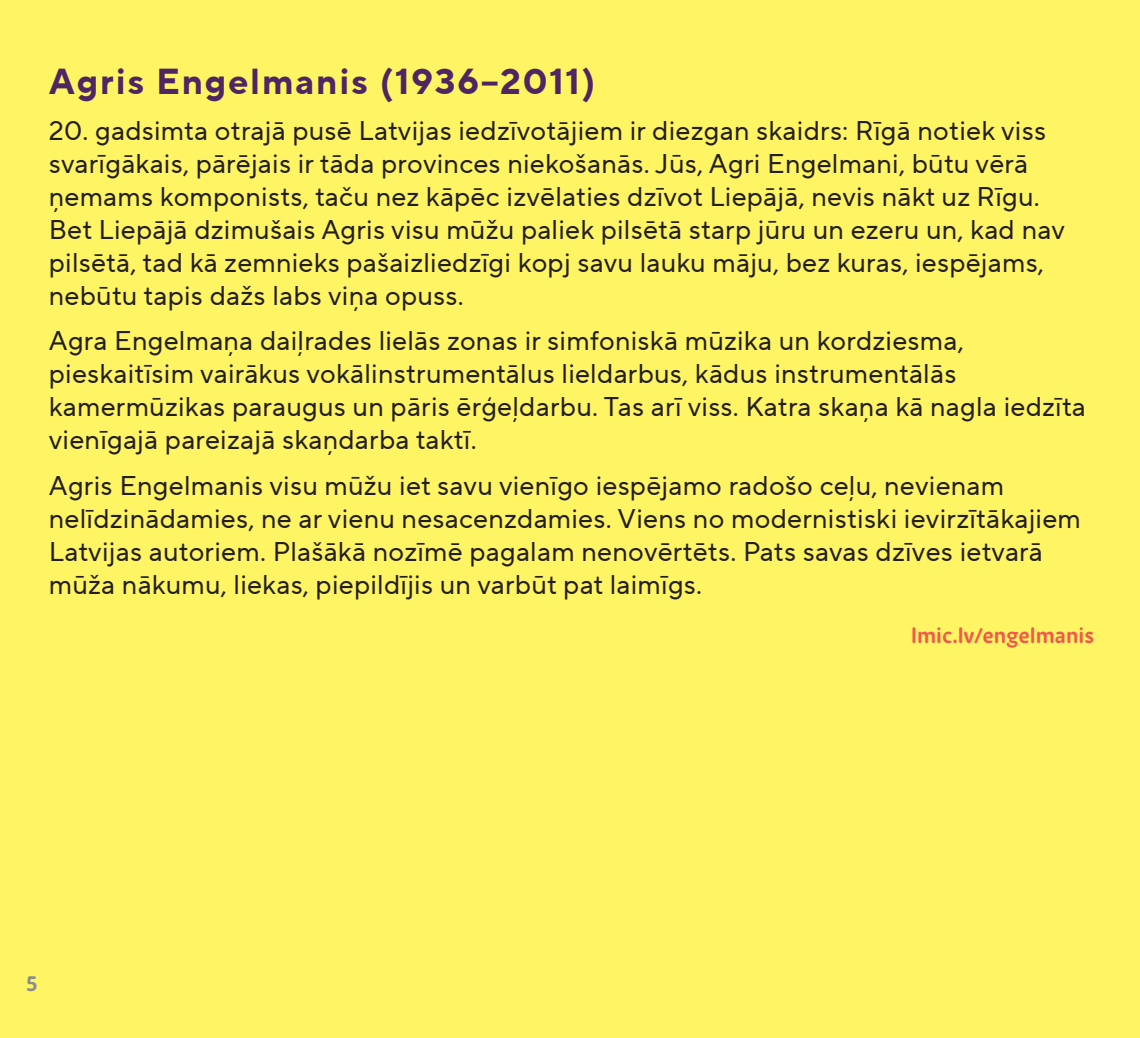
<style>
.page{position:relative;width:1140px;height:1038px;background:#fff}
.page>*{position:absolute;margin:0;border:0;box-sizing:border-box;transform-origin:0 0}
.t1{font:700 36px "TT Norms Pro";letter-spacing:.05em;color:#4f2564}
.t2{font:27px/33px "TT Norms Pro";letter-spacing:.01em;color:#231f20}
.t3{font:700 21px "New Zen";color:#f0594d}
.t4{font:700 21px "New Zen";color:#8a8c8f}
</style>
<div class="page">
<div style="left:0;top:0;width:1140px;height:1037px;background:#fff463"></div>
<h1 class="t1" style="left:49px;top:55px;width:548px">Agris Engelmanis (1936–2011)</h1>
<p class="t2" style="left:49px;top:113px;width:1017px">20. gadsimta otrajā pusē Latvijas iedzīvotājiem ir diezgan skaidrs: Rīgā notiek viss svarīgākais, pārējais ir tāda provinces niekošanās. Jūs, Agri Engelmani, būtu vērā ņemams komponists, taču nez kāpēc izvēlaties dzīvot Liepājā, nevis nākt uz Rīgu.<br>Bet Liepājā dzimušais Agris visu mūžu paliek pilsētā starp jūru un ezeru un, kad nav pilsētā, tad kā zemnieks pašaizliedzīgi kopj savu lauku māju, bez kuras, iespējams, nebūtu tapis dažs labs viņa opuss.</p>
<p class="t2" style="left:49px;top:324px;width:1038px">Agra Engelmaņa daiļrades lielās zonas ir simfoniskā mūzika un kordziesma, pieskaitīsim vairākus vokālinstrumentālus lieldarbus, kādus instrumentālās kamermūzikas paraugus un pāris ērģeļdarbu. Tas arī viss. Katra skaņa kā nagla iedzīta vienīgajā pareizajā skaņdarba taktī.</p>
<p class="t2" style="left:49px;top:469px;width:1033px">Agris Engelmanis visu mūžu iet savu vienīgo iespējamo radošo ceļu, nevienam nelīdzinādamies, ne ar vienu nesacenzdamies. Viens no modernistiski ievirzītākajiem Latvijas autoriem. Plašākā nozīmē pagalam nenovērtēts. Pats savas dzīves ietvarā mūža nākumu, liekas, piepildījis un varbūt pat laimīgs.</p>
<p class="t3" style="left:911px;top:622px;width:185px">lmic.lv/engelmanis</p>
<p class="t4" style="left:26px;top:970px;width:13px">5</p>
</div>
